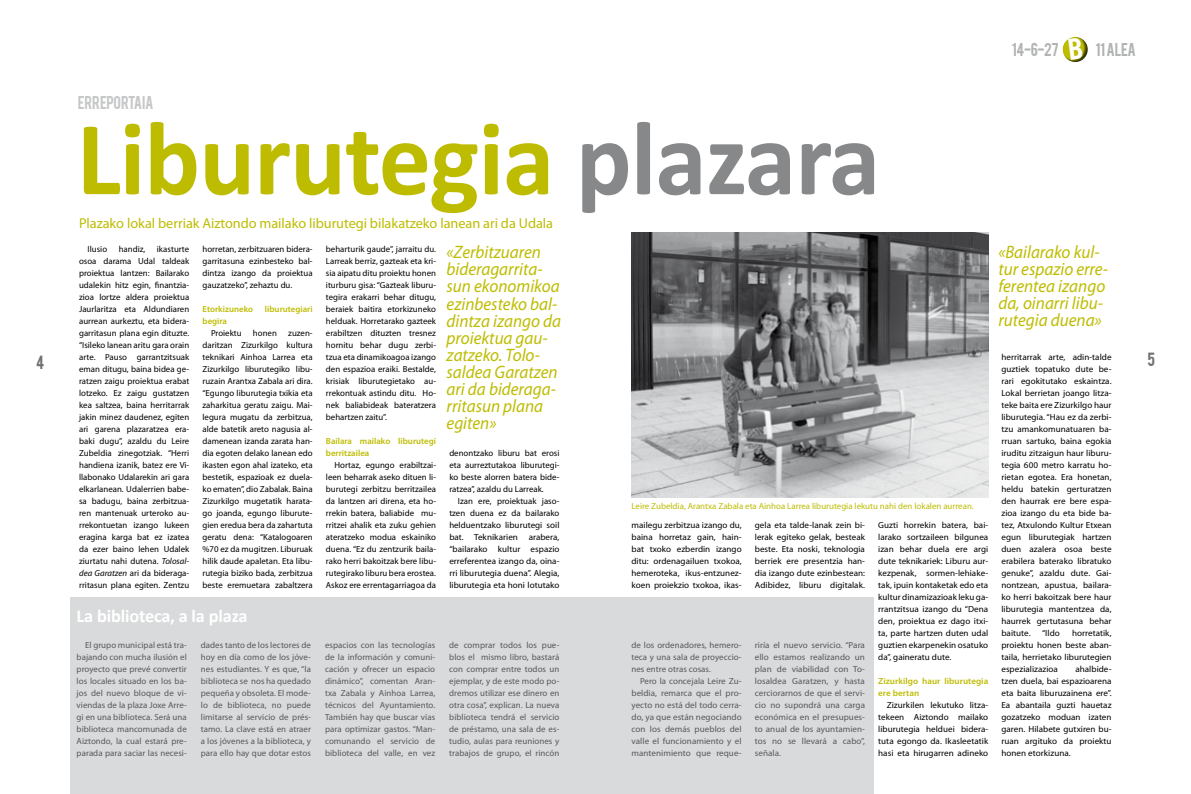
<style>
.page{position:relative;width:1191px;height:794px;background:#fff}
.page>*{position:absolute;margin:0;border:0;box-sizing:border-box;transform-origin:0 0}
.t1{font:700 106.2px "Calibri";letter-spacing:-.01em;color:#bebc00}
.t2{font:700 18.3px "Calibri";letter-spacing:-.01em;color:#fff}
.t3{font:italic 18px/17px "Myriad Pro";color:#bebc00;scale:.95 1}
.t4{font:15px "Bebas";color:#707172}
.t5{font:14.6px "Bebas";letter-spacing:-.025em;color:#b1b3b4}
.t6{font:14.6px "Bebas";letter-spacing:-.02em;color:#c6c7c8}
.t7{font:14.3px "Myriad Pro";letter-spacing:-.005em;color:#bebc00}
.t8{font:8.8px/12px "Myriad Pro";letter-spacing:.005em;color:#000;text-align:justify}
.t9{font:8.8px/12px "Myriad Pro";letter-spacing:.005em;color:#58585a;text-align:justify}
.t10{font:600 8.8px/12px "Myriad Pro";color:#bebc00}
.t11{font:8.8px "Myriad Pro";color:#bebc00}
.s1{color:#87888a}
.s2{font-style:italic}
</style>
<div class="page">
<div style="left:70px;top:597px;width:803px;height:197px;background:#d9dadb"></div>
<img style="left:631px;top:233px;width:357px;height:264px">
<svg style="left:1062px;top:37px;width:26px;height:26px"></svg>
<h3 class="t4" style="left:36px;top:351px;width:10px">4</h3>
<h3 class="t5" style="left:1011px;top:39px;width:49px">14-6-27</h3>
<h3 class="t5" style="left:1095px;top:39px;width:42px">11 ALEA</h3>
<h3 class="t6" style="left:78px;top:92px;width:77px">ERREPORTAIA</h3>
<h1 class="t1" style="left:77px;top:93px;width:805px">Liburutegia <span class="s1">plazara</span></h1>
<h3 class="t7" style="left:79px;top:215px;width:475px">Plazako lokal berriak Aiztondo mailako liburutegi bilakatzeko lanean ari da Udala</h3>
<h3 class="t3" style="left:446px;top:244px;width:122px">«Zerbitzuaren bideragarrita&shy;sun ekonomikoa ezinbesteko bal&shy;dintza izango da proiektua gau&shy;zatzeko. Tolo&shy;saldea Garatzen ari da bideraga&shy;rritasun plana egiten»</h3>
<h3 class="t3" style="left:998px;top:244px;width:117px">«Bailarako kul&shy;tur espazio erre&shy;ferentea izango da, oinarri libu&shy;rutegia duena»</h3>
<p class="t8" style="left:202px;top:243px;width:112px">horretan, zerbitzuaren bidera&shy;garritasuna ezinbesteko bal&shy;dintza izango da proiektua gauzatzeko”, zehaztu du.</p>
<p class="t10" style="left:202px;top:303px;width:52px">Etorkizuneko</p>
<p class="t10" style="left:265px;top:303px;width:49px">liburutegiari</p>
<p class="t10" style="left:202px;top:315px;width:26px">begira</p>
<p class="t8" style="left:211px;top:327px;width:32px">Proiektu</p>
<p class="t8" style="left:253px;top:327px;width:25px">honen</p>
<p class="t8" style="left:79px;top:243px;width:112px;text-indent:78px">ikasturte osoa darama Udal taldeak proiektua lantzen: Bailarako udalekin hitz egin, finantzia&shy;zioa lortze aldera proiektua Jaurlaritza eta Aldundiaren aurrean aurkeztu, eta bidera&shy;garritasun plana egin dituzte. “Isileko lanean aritu gara orain arte. Pauso garrantzitsuak eman ditugu, baina bidea ge&shy;ratzen zaigu proiektua erabat lotzeko. Ez zaigu gustatzen kea saltzea, baina herritarrak jakin minez daudenez, egiten ari garena plazaratzea era&shy;baki dugu”, azaldu du Leire Zubeldia zinegotziak. “Herri handiena izanik, batez ere Vi&shy;llabonako Udalarekin ari gara elkarlanean. Udalerrien babe&shy;sa badugu, baina zerbitzua&shy;ren mantenuak urteroko au&shy;rrekontuetan izango lukeen eragina karga bat ez izatea da ezer baino lehen Udalek ziurtatu nahi dutena. <span class="s2">Tolosal&shy;dea Garatzen</span> ari da bideraga&shy;rritasun plana egiten. Zentzu</p>
<p class="t8" style="left:326px;top:243px;width:112px">beharturik gaude”, jarraitu du.<br>Larreak berriz, gazteak eta kri&shy;sia aipatu ditu proiektu honen iturburu gisa: “Gazteak liburu&shy;tegira erakarri behar ditugu, beraiek baitira etorkizuneko helduak. Horretarako gazteek erabiltzen dituzten tresnez hornitu behar dugu zerbi&shy;tzua eta dinamikoagoa izango den espazioa eraiki. Bestalde, krisiak liburutegietako au&shy;rrekontuak astindu ditu. Ho&shy;nek baliabideak bateratzera behartzen zaitu”.</p>
<p class="t8" style="left:88px;top:243px;width:21px">Ilusio</p>
<p class="t8" style="left:119px;top:243px;width:28px">handiz,</p>
<p class="t8" style="left:202px;top:327px;width:112px;text-indent:86px">zuzen&shy;daritzan Zizurkilgo kultura teknikari Ainhoa Larrea eta Zizurkilgo liburutegiko libu&shy;ruzain Arantxa Zabala ari dira. “Egungo liburutegia txikia eta zaharkitua geratu zaigu. Mai&shy;legura mugatu da zerbitzua, alde batetik areto nagusia al&shy;damenean izanda zarata han&shy;dia egoten delako lanean edo ikasten egon ahal izateko, eta bestetik, espazioak ez duela&shy;ko ematen”, dio Zabalak. Baina Zizurkilgo mugetatik harata&shy;go joanda, egungo liburute&shy;gien eredua bera da zahartuta geratu dena: “Katalogoaren %70 ez da mugitzen. Liburuak hilik daude apaletan. Eta libu&shy;rutegia biziko bada, zerbitzua beste eremuetara zabaltzera</p>
<p class="t8" style="left:1001px;top:351px;width:112px">herritarrak arte, adin-talde guztiek topatuko dute be&shy;rari egokitutako eskaintza.<br>Lokal berrietan joango litza&shy;teke baita ere Zizurkilgo haur liburutegia. “Hau ez da zerbi&shy;tzu amankomunatuaren ba&shy;rruan sartuko, baina egokia iruditu zitzaigun haur liburu&shy;tegia 600 metro karratu ho&shy;rietan egotea. Era honetan, heldu batekin gerturatzen den haurrak ere bere espa&shy;zioa izango du eta bide ba&shy;tez, Atxulondo Kultur Etxean egun liburutegiak hartzen duen azalera osoa beste erabilera baterako libratuko genuke”, azaldu dute. Gai&shy;nontzean, apustua, bailara&shy;ko herri bakoitzak bere haur liburutegia mantentzea da, haurrek gertutasuna behar baitute.</p>
<p class="t10" style="left:326px;top:435px;width:112px">Bailara mailako liburutegi berritzailea</p>
<p class="t8" style="left:326px;top:459px;width:112px;text-indent:9px">Hortaz, egungo erabiltzai&shy;leen beharrak aseko dituen li&shy;burutegi zerbitzu berritzailea da lantzen ari direna, eta ho&shy;rrekin batera, baliabide mu&shy;rritzei ahalik eta zuku gehien ateratzeko modua eskainiko duena. “Ez du zentzurik baila&shy;rako herri bakoitzak bere libu&shy;rutegirako liburu bera erostea.<br>Askoz ere errentagarriagoa da</p>
<p class="t8" style="left:449px;top:447px;width:112px">denontzako liburu bat erosi eta aurreztutakoa liburutegi&shy;ko beste alorren batera bide&shy;ratzea”, azaldu du Larreak.</p>
<p class="t8" style="left:449px;top:495px;width:112px;text-indent:9px">Izan ere, proiektuak jaso&shy;tzen duena ez da bailarako helduentzako liburutegi soil bat. Teknikarien arabera, “bailarako kultur espazio erreferentea izango da, oina&shy;rri liburutegia duena”. Alegia, liburutegia eta honi lotutako</p>
<p class="t11" style="left:631px;top:500px;width:344px">Leire Zubeldia, Arantxa Zabala eta Ainhoa Larrea liburutegia lekutu nahi den lokalen aurrean.</p>
<p class="t8" style="left:878px;top:519px;width:112px">Guzti horrekin batera, bai&shy;larako sortzaileen bilgunea izan behar duela ere argi dute teknikariek: Liburu aur&shy;kezpenak, sormen-lehiake&shy;tak, ipuin kontaketak edo eta kultur dinamizazioak leku ga&shy;rrantzitsua izango du “Dena den, proiektua ez dago itxi&shy;ta, parte hartzen duten udal guztien ekarpenekin osatuko da”, gaineratu dute.</p>
<p class="t10" style="left:878px;top:675px;width:112px">Zizurkilgo haur liburutegia ere bertan</p>
<p class="t8" style="left:878px;top:699px;width:112px;text-indent:9px">Zizurkilen lekutuko litza&shy;tekeen Aiztondo mailako liburutegia helduei bidera&shy;tuta egongo da. Ikasleetatik hasi eta hirugarren adineko</p>
<p class="t8" style="left:755px;top:519px;width:112px">gela eta talde-lanak zein bi&shy;lerak egiteko gelak, besteak beste. Eta noski, teknologia berriek ere presentzia han&shy;dia izango dute ezinbestean:<br>Adibidez, liburu digitalak.</p>
<p class="t8" style="left:631px;top:519px;width:112px">mailegu zerbitzua izango du, baina horretaz gain, hain&shy;bat txoko ezberdin izango ditu: ordenagailuen txokoa, hemeroteka, ikus-entzunez&shy;koen proiekzio txokoa, ikas-</p>
<h2 class="t2" style="left:77px;top:604px;width:172px">La biblioteca, a la plaza</h2>
<p class="t8" style="left:1001px;top:627px;width:112px;text-indent:71px">horretatik, proiektu honen beste aban&shy;taila, herrietako liburutegien espezializazioa</p>
<p class="t8" style="left:1042px;top:627px;width:19px">“Ildo</p>
<p class="t9" style="left:325px;top:639px;width:112px">espacios con las tecnologías de la información y comuni&shy;cación y ofrecer un espacio dinámico”, comentan Aran&shy;txa Zabala y Ainhoa Larrea, técnicos del Ayuntamiento.<br>También hay que buscar vías para optimizar gastos. “Man&shy;comunando el servicio de biblioteca del valle, en vez</p>
<p class="t9" style="left:449px;top:639px;width:112px">de comprar todos los pue&shy;blos el mismo libro, bastará con comprar entre todos un ejemplar, y de este modo po&shy;dremos utilizar ese dinero en otra cosa”, explican. La nueva biblioteca tendrá el servicio de préstamo, una sala de es&shy;tudio, aulas para reuniones y trabajos de grupo, el rincón</p>
<p class="t9" style="left:631px;top:639px;width:112px">de los ordenadores, hemero&shy;teca y una sala de proyeccio&shy;nes entre otras cosas.</p>
<p class="t9" style="left:755px;top:639px;width:112px">riría el nuevo servicio. “Para ello estamos realizando un plan de viabilidad con To&shy;losaldea Garatzen, y hasta cerciorarnos de que el servi&shy;cio no supondrá una carga económica en el presupues&shy;to anual de los ayuntamien&shy;tos no se llevará a cabo”, señala.</p>
<p class="t9" style="left:201px;top:639px;width:112px">dades tanto de los lectores de hoy en día como de los jóve&shy;nes estudiantes. Y es que, “la biblioteca se nos ha quedado pequeña y obsoleta. El mode&shy;lo de biblioteca, no puede limitarse al servicio de prés&shy;tamo. La clave está en atraer a los jóvenes a la biblioteca, y para ello hay que dotar estos</p>
<p class="t9" style="left:77px;top:639px;width:112px;text-indent:9px">El grupo municipal está tra&shy;bajando con mucha ilusión el proyecto que prevé convertir los locales situado en los ba&shy;jos del nuevo bloque de vi&shy;viendas de la plaza Joxe Arre&shy;gi en una biblioteca. Será una biblioteca mancomunada de Aiztondo, la cual estará pre&shy;parada para saciar las necesi-</p>
<p class="t8" style="left:1001px;top:663px;width:112px;text-indent:74px">ahalbide&shy;tzen duela, bai espazioarena eta baita liburuzainena ere”.<br>Ea abantaila guzti hauetaz gozatzeko moduan izaten garen. Hilabete gutxiren bu&shy;ruan argituko da proiektu honen etorkizuna.</p>
<p class="t9" style="left:631px;top:675px;width:112px;text-indent:9px">Pero la concejala Leire Zu&shy;beldia, remarca que el pro&shy;yecto no está del todo cerra&shy;do, ya que están negociando con los demás pueblos del valle el funcionamiento y el mantenimiento que reque-</p>
<h3 class="t4" style="left:1147px;top:348px;width:9px">5</h3>
</div>
